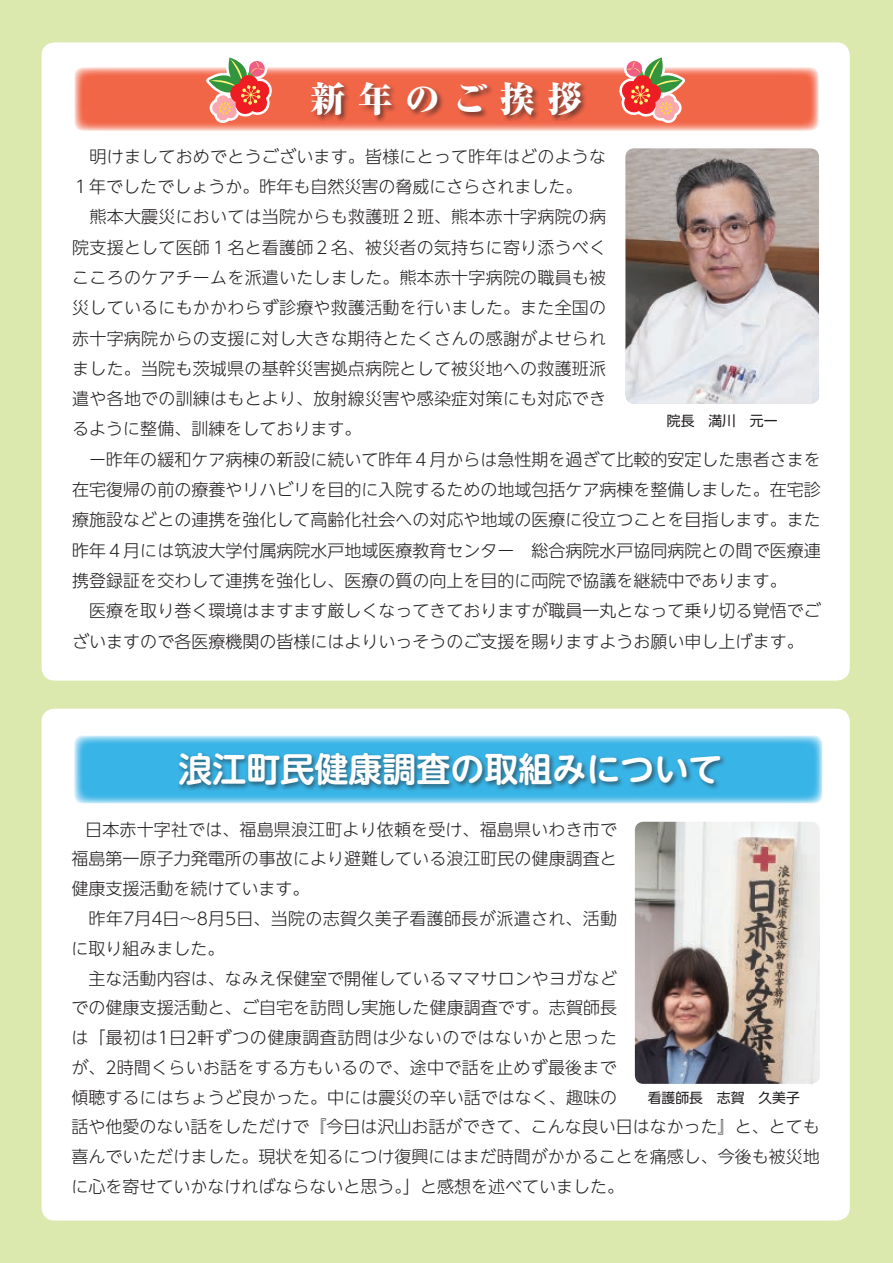
<style>
.page{position:relative;width:893px;height:1263px;background:#dce9ae}
.page>*{position:absolute;margin:0;border:0;box-sizing:border-box;transform-origin:0 0}
.t1{font:800 expanded 35.1px "Ryumin Pr 6";letter-spacing:.35em;color:#fff}
.t2{font:700 34.05px "UD Shin M Go Pr 6 N De";color:#fff}
.t3{font:300 16.95px/30.3px "UD Shin Go NT Pr 6";color:#231f20}
.t4{font:13.8px "UD Shin Go NT Pr 6";color:#231f20}
</style>
<div class="page">
<div style="left:42px;top:709px;width:808px;height:511px;background:#fff"></div>
<div style="left:42px;top:43px;width:808px;height:637px;background:#fff"></div>
<svg style="left:74px;top:67px;width:745px;height:64px;fill:#f26648"></svg>
<div style="left:310px;top:81px;width:278px;height:42px;background:#231f20;opacity:.6"></div>
<img style="left:625px;top:148px;width:194px;height:256px">
<svg style="left:74px;top:735px;width:748px;height:68px;fill:#3ab4e7"></svg>
<div style="left:177px;top:751px;width:550px;height:41px;background:#231f20;opacity:.6"></div>
<img style="left:635px;top:822px;width:185px;height:262px">
<svg style="left:204px;top:46px;width:84px;height:82px"></svg>
<svg style="left:603px;top:42px;width:85px;height:86px"></svg>
<h1 class="t1" style="left:311px;top:71px;width:273px">新年のご挨拶</h1>
<p class="t3" style="left:72px;top:141px;width:750px">　明けましておめでとうございます。皆様にとって昨年はどのような<br>１年でしたでしょうか。昨年も自然災害の脅威にさらされました。<br>　熊本大震災においては当院からも救護班２班、熊本赤十字病院の病<br>院支援として医師１名と看護師２名、被災者の気持ちに寄り添うべく<br>こころのケアチームを派遣いたしました。熊本赤十字病院の職員も被<br>災しているにもかかわらず診療や救護活動を行いました。また全国の<br>赤十字病院からの支援に対し大きな期待とたくさんの感謝がよせられ<br>ました。当院も茨城県の基幹災害拠点病院として被災地への救護班派<br>遣や各地での訓練はもとより、放射線災害や感染症対策にも対応でき<br>るように整備、訓練をしております。<br>　ー昨年の緩和ケア病棟の新設に続いて昨年４月からは急性期を過ぎて比較的安定した患者さまを在宅復帰の前の療養やリハビリを目的に入院するための地域包括ケア病棟を整備しました。在宅診療施設などとの連携を強化して高齢化社会への対応や地域の医療に役立つことを目指します。また昨年４月には筑波大学付属病院水戸地域医療教育センター　総合病院水戸協同病院との間で医療連携登録証を交わして連携を強化し、医療の質の向上を目的に両院で協議を継続中であります。<br>　医療を取り巻く環境はますます厳しくなってきておりますが職員一丸となって乗り切る覚悟でございますので各医療機関の皆様にはよりいっそうのご支援を賜りますようお願い申し上げます。</p>
<p class="t4" style="left:667px;top:409px;width:112px">院長　満川　元一</p>
<h2 class="t2" style="left:178px;top:740px;width:546px">浪江町民健康調査の取組みについて</h2>
<p class="t3" style="left:71px;top:814px;width:750px;line-height:29.7px;text-indent:14px">日本赤十字社では、福島県浪江町より依頼を受け、福島県いわき市で<br>福島第一原子力発電所の事故により避難している浪江町民の健康調査と<br>健康支援活動を続けています。<br>　昨年7月4日〜8月5日、当院の志賀久美子看護師長が派遣され、活動<br>に取り組みました。<br>　主な活動内容は、なみえ保健室で開催しているママサロンやヨガなど<br>での健康支援活動と、ご自宅を訪問し実施した健康調査です。志賀師長<br>は「最初は1日2軒ずつの健康調査訪問は少ないのではないかと思った<br>が、2時間くらいお話をする方もいるので、途中で話を止めず最後まで<br>傾聴するにはちょうど良かった。中には震災の辛い話ではなく、趣味の<br>話や他愛のない話をしただけで『今日は沢山お話ができて、こんな良い日はなかった』と、とても喜んでいただけました。現状を知るにつけ復興にはまだ時間がかかることを痛感し、今後も被災地に心を寄せていかなければならないと思う。」と感想を述べていました。</p>
<p class="t4" style="left:648px;top:1087px;width:154px">看護師長　志賀　久美子</p>
</div>
